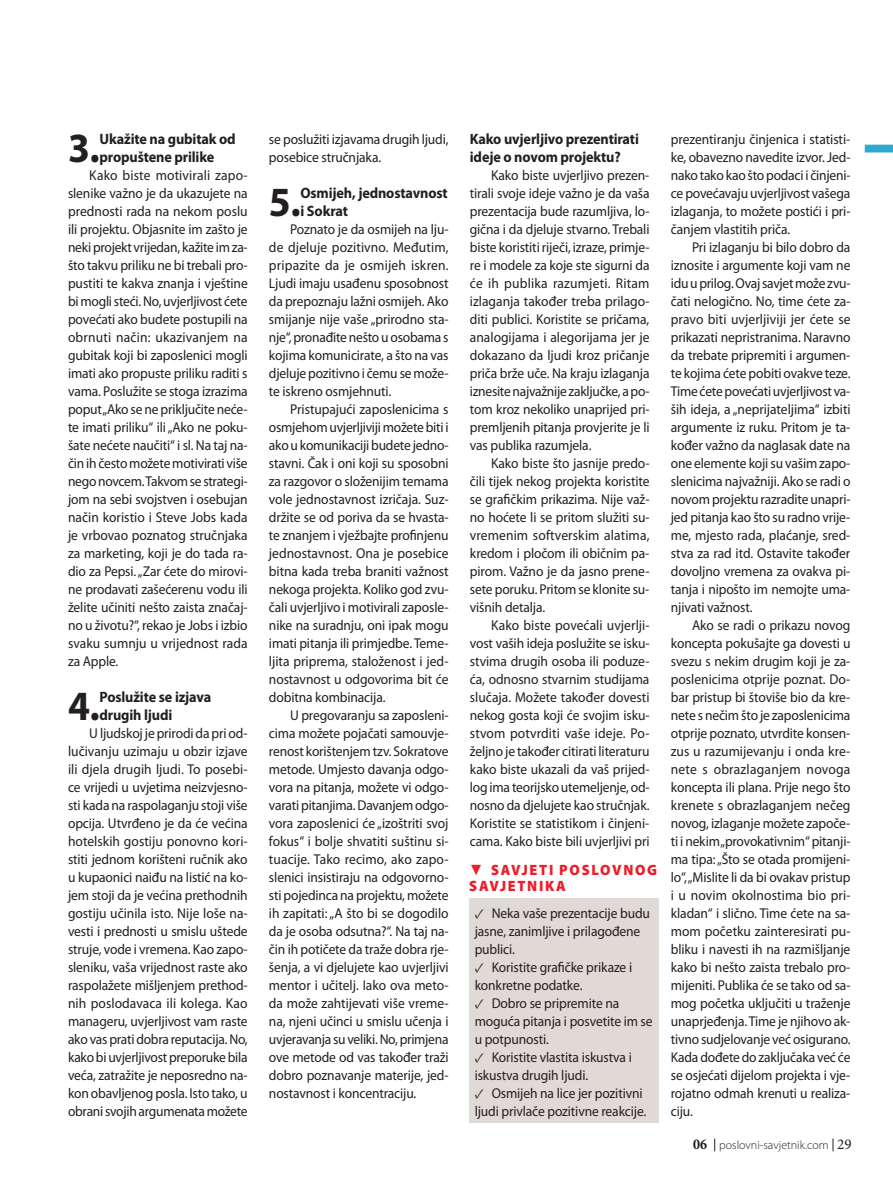
<style>
.page{position:relative;width:893px;height:1191px;background:#fff}
.page>*{position:absolute;margin:0;border:0;box-sizing:border-box;transform-origin:0 0}
.t1{font:700 41.7px "Myriad Pro";color:#231f20;scale:.95 1}
.t2{font:700 15px/18px "Myriad Pro";letter-spacing:-.01em;color:#231f20;scale:.95 1}
.t3{font:900 15px/16.5px "Myriad Pro";letter-spacing:.12em;color:#ee1c28;scale:.95 1}
.t4{font:14.25px/18px "Myriad Pro";letter-spacing:-.01em;color:#231f20;text-align:justify;scale:.95 1}
.t5{font:300 12px "Myriad Pro";color:#231f20}
.s1{font-family:"Arial"}
.s2{font-family:"Minion Pro"}
.s3{font-family:"Minion Pro";font-weight:700;font-stretch:condensed;font-size:15px}
.s4{font-family:"Minion Pro";font-weight:400;font-size:15px}
</style>
<div class="page">
<svg style="left:865px;top:145px;width:28px;height:7px"></svg>
<svg style="left:714px;top:1138px;width:1px;height:13px"></svg>
<svg style="left:833px;top:1138px;width:1px;height:13px"></svg>
<div style="left:469px;top:898px;width:190px;height:225px;background:#e0dad7"></div>
<h1 class="t1" style="left:68px;top:121px;width:35px">3.</h1>
<p class="t2" style="left:100px;top:129px;width:145px">Ukažite na gubitak od propuštene prilike</p>
<p class="t4" style="left:68px;top:166px;width:191px;text-indent:21px">Kako biste motivirali zapo&shy;slenike važno je da ukazujete na prednosti rada na nekom poslu ili projektu. Objasnite im zašto je neki projekt vrijedan, kažite im za&shy;što takvu priliku ne bi trebali pro&shy;pustiti te kakva znanja i vještine bi mogli steći. No, uvjerljivost ćete povećati ako budete postupili na obrnuti način: ukazivanjem na gubitak koji bi zaposlenici mogli imati ako propuste priliku raditi s vama. Poslužite se stoga izrazima poput „Ako se ne priključite neće&shy;te imati priliku“ ili „Ako ne poku&shy;šate nećete naučiti“ i sl. Na taj na&shy;čin ih često možete motivirati više nego novcem. Takvom se strategi&shy;jom na sebi svojstven i osebujan način koristio i Steve Jobs kada je vrbovao poznatog stručnjaka za marketing, koji je do tada ra&shy;dio za Pepsi. „Zar ćete do mirovi&shy;ne prodavati zašećerenu vodu ili želite učiniti nešto zaista značaj&shy;no u životu?“, rekao je Jobs i izbio svaku sumnju u vrijednost rada za Apple.</p>
<h1 class="t1" style="left:68px;top:679px;width:35px">4.</h1>
<p class="t2" style="left:100px;top:687px;width:119px">Poslužite se izjava drugih ljudi</p>
<p class="t4" style="left:68px;top:724px;width:191px;text-indent:21px">U ljudskoj je prirodi da pri od&shy;lučivanju uzimaju u obzir izjave ili djela drugih ljudi. To posebi&shy;ce vrijedi u uvjetima neizvjesno&shy;sti kada na raspolaganju stoji više opcija. Utvrđeno je da će većina hotelskih gostiju ponovno kori&shy;stiti jednom korišteni ručnik ako u kupaonici naiđu na listić na ko&shy;jem stoji da je većina prethodnih gostiju učinila isto. Nije loše na&shy;vesti i prednosti u smislu uštede struje, vode i vremena. Kao zapo&shy;sleniku, vaša vrijednost raste ako raspolažete mišljenjem prethod&shy;nih poslodavaca ili kolega. Kao manageru, uvjerljivost vam raste ako vas prati dobra reputacija. No, kako bi uvjerljivost preporuke bila veća, zatražite je neposredno na&shy;kon obavljenog posla. Isto tako, u obrani svojih argumenata možete</p>
<p class="t4" style="left:269px;top:130px;width:191px">se poslužiti izjavama drugih ljudi, posebice stručnjaka.</p>
<h1 class="t1" style="left:269px;top:175px;width:35px">5.</h1>
<p class="t2" style="left:300px;top:183px;width:156px">Osmijeh, jednostavnost i Sokrat</p>
<p class="t4" style="left:269px;top:220px;width:191px;text-indent:21px">Poznato je da osmijeh na lju&shy;de djeluje pozitivno. Međutim, pripazite da je osmijeh iskren.<br>Ljudi imaju usađenu sposobnost da prepoznaju lažni osmijeh. Ako smijanje nije vaše „prirodno sta&shy;nje“, pronađite nešto u osobama s kojima komunicirate, a što na vas djeluje pozitivno i čemu se može&shy;te iskreno osmjehnuti.</p>
<p class="t4" style="left:269px;top:400px;width:191px;text-indent:21px">Pristupajući zaposlenicima s osmjehom uvjerljiviji možete biti i ako u komunikaciji budete jedno&shy;stavni. Čak i oni koji su sposobni za razgovor o složenijim temama vole jednostavnost izričaja. Suz&shy;držite se od poriva da se hvasta&shy;te znanjem i vježbajte profinjenu jednostavnost. Ona je posebice bitna kada treba braniti važnost nekoga projekta. Koliko god zvu&shy;čali uvjerljivo i motivirali zaposle&shy;nike na suradnju, oni ipak mogu imati pitanja ili primjedbe. Teme&shy;ljita priprema, staloženost i jed&shy;nostavnost u odgovorima bit će dobitna kombinacija.</p>
<p class="t4" style="left:269px;top:706px;width:191px;text-indent:21px">U pregovaranju sa zaposleni&shy;cima možete pojačati samouvje&shy;renost korištenjem tzv. Sokratove metode. Umjesto davanja odgo&shy;vora na pitanja, možete vi odgo&shy;varati pitanjima. Davanjem odgo&shy;vora zaposlenici će „izoštriti svoj fokus“ i bolje shvatiti suštinu si&shy;tuacije. Tako recimo, ako zapo&shy;slenici insistiraju na odgovorno&shy;sti pojedinca na projektu, možete ih zapitati: „A što bi se dogodilo da je osoba odsutna?“. Na taj na&shy;čin ih potičete da traže dobra rje&shy;šenja, a vi djelujete kao uvjerljivi mentor i učitelj. Iako ova meto&shy;da može zahtijevati više vreme&shy;na, njeni učinci u smislu učenja i uvjeravanja su veliki. No, primjena ove metode od vas također traži dobro poznavanje materije, jed&shy;nostavnost i koncentraciju.</p>
<p class="t2" style="left:470px;top:129px;width:179px">Kako uvjerljivo prezentirati ideje o novom projektu?</p>
<p class="t4" style="left:470px;top:166px;width:191px;text-indent:21px">Kako biste uvjerljivo prezen&shy;tirali svoje ideje važno je da vaša prezentacija bude razumljiva, lo&shy;gična i da djeluje stvarno. Trebali biste koristiti riječi, izraze, primje&shy;re i modele za koje ste sigurni da će ih publika razumjeti. Ritam izlaganja također treba prilago&shy;diti publici. Koristite se pričama, analogijama i alegorijama jer je dokazano da ljudi kroz pričanje priča brže uče. Na kraju izlaganja iznesite najvažnije zaključke, a po&shy;tom kroz nekoliko unaprijed pri&shy;premljenih pitanja provjerite je li vas publika razumjela.</p>
<p class="t4" style="left:470px;top:454px;width:191px;text-indent:21px">Kako biste što jasnije predo&shy;čili tijek nekog projekta koristite se grafičkim prikazima. Nije važ&shy;no hoćete li se pritom služiti su&shy;vremenim softverskim alatima, kredom i pločom ili običnim pa&shy;pirom. Važno je da jasno prene&shy;sete poruku. Pritom se klonite su&shy;višnih detalja.</p>
<p class="t4" style="left:470px;top:616px;width:191px;text-indent:21px">Kako biste povećali uvjerlji&shy;vost vaših ideja poslužite se isku&shy;stvima drugih osoba ili poduze&shy;ća, odnosno stvarnim studijama slučaja. Možete također dovesti nekog gosta koji će svojim isku&shy;stvom potvrditi vaše ideje. Po&shy;željno je također citirati literaturu kako biste ukazali da vaš prijed&shy;log ima teorijsko utemeljenje, od&shy;nosno da djelujete kao stručnjak.<br>Koristite se statistikom i činjeni&shy;cama. Kako biste bili uvjerljivi pri</p>
<p class="t3" style="left:469px;top:860px;width:199px"><span class="s1">▼</span> SAVJETI POSLOVNOG<br>SAVJETNIKA</p>
<p class="t4" style="left:475px;top:904px;width:186px;text-align:left"><span class="s2">✓</span> Neka vaše prezentacije budu jasne, zanimljive i prilagođene publici.</p>
<p class="t4" style="left:475px;top:958px;width:167px"><span class="s2">✓</span> Koristite grafičke prikaze i konkretne podatke.</p>
<p class="t4" style="left:475px;top:994px;width:189px;text-align:left"><span class="s2">✓</span> Dobro se pripremite na moguća pitanja i posvetite im se u potpunosti.</p>
<p class="t4" style="left:475px;top:1048px;width:167px"><span class="s2">✓</span> Koristite vlastita iskustva i iskustva drugih ljudi.</p>
<p class="t4" style="left:475px;top:1084px;width:182px"><span class="s2">✓</span> Osmijeh na lice jer pozitivni ljudi privlače pozitivne reakcije.</p>
<p class="t4" style="left:671px;top:130px;width:191px">prezentiranju činjenica i statisti&shy;ke, obavezno navedite izvor. Jed&shy;nako tako kao što podaci i činjeni&shy;ce povećavaju uvjerljivost vašega izlaganja, to možete postići i pri&shy;čanjem vlastitih priča.</p>
<p class="t4" style="left:671px;top:238px;width:191px;text-indent:21px">Pri izlaganju bi bilo dobro da iznosite i argumente koji vam ne idu u prilog. Ovaj savjet može zvu&shy;čati nelogično. No, time ćete za&shy;pravo biti uvjerljiviji jer ćete se prikazati nepristranima. Naravno da trebate pripremiti i argumen&shy;te kojima ćete pobiti ovakve teze.<br>Time ćete povećati uvjerljivost va&shy;ših ideja, a „neprijateljima“ izbiti argumente iz ruku. Pritom je ta&shy;kođer važno da naglasak date na one elemente koji su vašim zapo&shy;slenicima najvažniji. Ako se radi o novom projektu razradite unapri&shy;jed pitanja kao što su radno vrije&shy;me, mjesto rada, plaćanje, sred&shy;stva za rad itd. Ostavite također dovoljno vremena za ovakva pi&shy;tanja i nipošto im nemojte uma&shy;njivati važnost.</p>
<p class="t4" style="left:671px;top:616px;width:191px;text-indent:21px">Ako se radi o prikazu novog koncepta pokušajte ga dovesti u svezu s nekim drugim koji je za&shy;poslenicima otprije poznat. Do&shy;bar pristup bi štoviše bio da kre&shy;nete s nečim što je zaposlenicima otprije poznato, utvrdite konsen&shy;zus u razumijevanju i onda kre&shy;nete s obrazlaganjem novoga koncepta ili plana. Prije nego što krenete s obrazlaganjem nečeg novog, izlaganje možete započe&shy;ti i nekim „provokativnim“ pitanji&shy;ma tipa: „Što se otada promijeni&shy;lo“, „Mislite li da bi ovakav pristup i u novim okolnostima bio pri&shy;kladan“ i slično. Time ćete na sa&shy;mom početku zainteresirati pu&shy;bliku i navesti ih na razmišljanje kako bi nešto zaista trebalo pro&shy;mijeniti. Publika će se tako od sa&shy;mog početka uključiti u traženje unaprjeđenja. Time je njihovo ak&shy;tivno sudjelovanje već osigurano.<br>Kada dođete do zaključaka već će se osjećati dijelom projekta i vje&shy;rojatno odmah krenuti u realiza&shy;ciju.</p>
<p class="t5" style="left:693px;top:1137px;width:160px"><span class="s3">06</span> poslovni-savjetnik.com <span class="s4">29</span></p>
</div>
